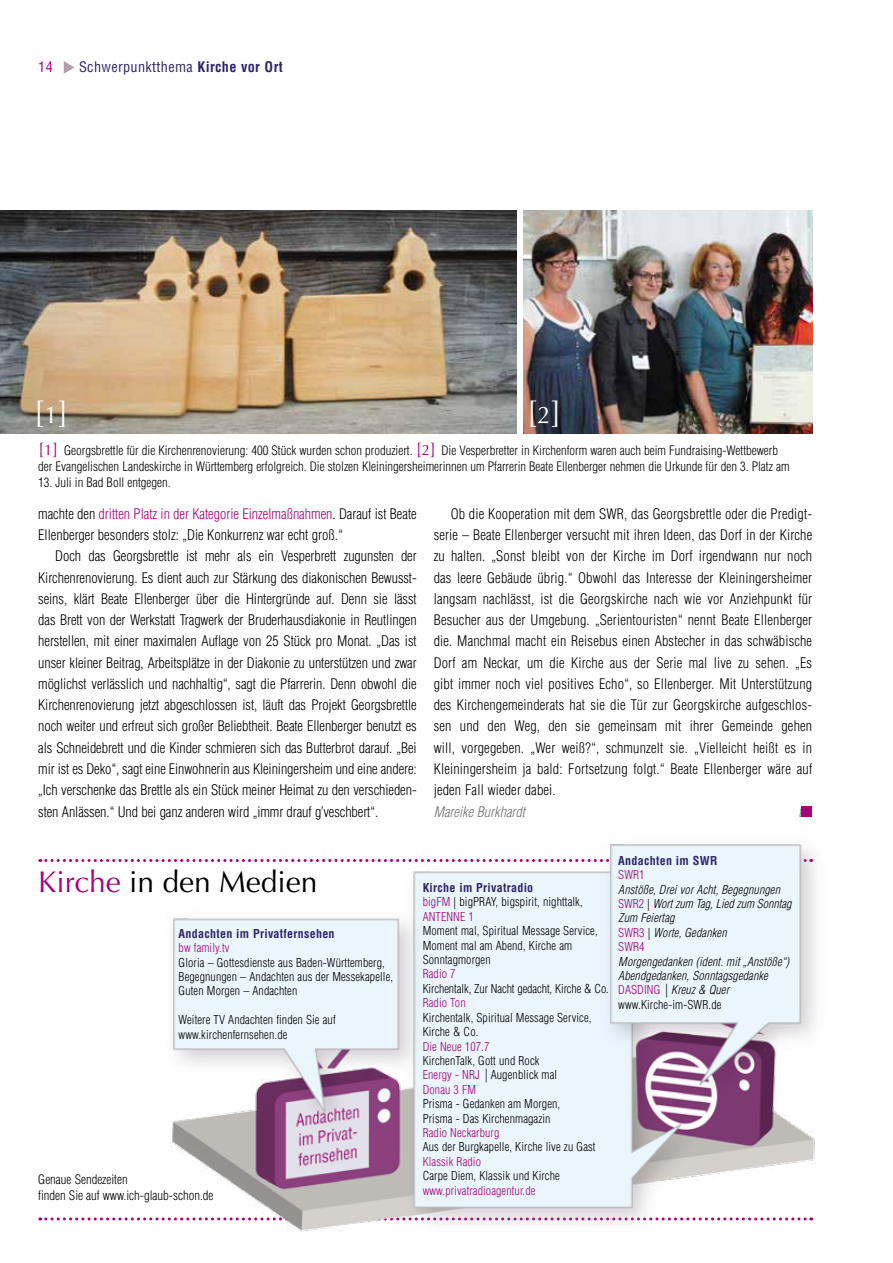
<style>
.page{position:relative;width:893px;height:1263px;background:#fff}
.page>*{position:absolute;margin:0;border:0;box-sizing:border-box;transform-origin:0 0}
.t1{font:33px "Optima";color:#fff}
.t2{font:30px "Optima";color:#000}
.t3{font:300 condensed 14.25px/21.3px "Helvetica LT Std";color:#000;text-align:justify}
.t4{font:condensed 14.25px "Helvetica LT Std";letter-spacing:.025em;color:#2e246b}
.t5{font:italic 300 condensed 14.25px "Helvetica LT Std";color:#707172}
.t6{font:condensed 14.25px "Helvetica LT Std";color:#a5027d}
.t7{font:300 condensed 12.75px/15.8px "Helvetica LT Std";color:#000}
.t8{font:300 condensed 12px/14.4px "Helvetica LT Std";letter-spacing:.01em;color:#000}
.t9{font:italic 300 condensed 12px/14.4px "Helvetica LT Std";letter-spacing:.01em;color:#000}
.t10{font:300 condensed 12px "Helvetica LT Std";letter-spacing:.01em;color:#a5027d}
.t11{font:700 condensed 12px "Helvetica LT Std";letter-spacing:.025em;color:#2e246b}
.s1{font-weight:700}
.s2{font-size:24px}
.s3{font-family:"Optima";font-weight:400;font-stretch:normal;font-size:18px;color:#a5027d}
.s4{font-family:"Optima";font-weight:400;font-stretch:normal;font-size:15px;color:#a5027d}
.s5{color:#a5027d}
.s6{font-weight:700;color:#2e246b}
.s7{font-style:italic}
.s8{font-style:normal;color:#a5027d}
.s9{font-style:normal}
</style>
<div class="page">
<svg style="left:64px;top:61px;width:10px;height:13px"></svg>
<svg style="left:40px;top:1217px;width:118px;height:3px"></svg>
<img style="left:0;top:210px;width:517px;height:224px">
<div style="left:801px;top:806px;width:11px;height:10px;background:#a5027d"></div>
<img style="left:523px;top:210px;width:289px;height:224px">
<svg style="left:40px;top:859px;width:118px;height:3px"></svg>
<img style="left:158px;top:843px;width:657px;height:389px">
<p class="t6" style="left:38px;top:58px;width:16px">14</p>
<p class="t4" style="left:79px;top:58px;width:205px">Schwerpunktthema <span class="s1">Kirche vor Ort</span></p>
<h1 class="t1" style="left:33px;top:392px;width:37px">[<span class="s2">1</span>]</h1>
<h1 class="t1" style="left:527px;top:392px;width:37px">[<span class="s2">2</span>]</h1>
<p class="t7" style="left:38px;top:443px;width:753px"><span class="s3">[</span><span class="s4">1</span><span class="s3">]</span> Georgsbrettle für die Kirchenrenovierung: 400 Stück wurden schon produziert. <span class="s3">[</span><span class="s4">2</span><span class="s3">]</span> Die Vesperbretter in Kirchenform waren auch beim Fundraising-Wettbewerb der Evangelischen Landeskirche in Württemberg erfolgreich. Die stolzen Kleiningersheimerinnen um Pfarrerin Beate Ellenberger nehmen die Urkunde für den 3. Platz am</p>
<p class="t7" style="left:38px;top:474px;width:134px">13. Juli in Bad Boll entgegen.</p>
<p class="t3" style="left:38px;top:503px;width:380px">machte den <span class="s5">dritten Platz in der Kategorie Einzelmaßnahmen</span>. Darauf ist Beate<br>Ellenberger besonders stolz: „Die Konkurrenz war echt groß.“</p>
<p class="t3" style="left:38px;top:545px;width:380px;text-indent:17px">Doch das Georgsbrettle ist mehr als ein Vesperbrett zugunsten der Kirchenrenovierung. Es dient auch zur Stärkung des diakonischen Bewusst&shy;seins, klärt Beate Ellenberger über die Hintergründe auf. Denn sie lässt das Brett von der Werkstatt Tragwerk der Bruderhausdiakonie in Reutlingen herstellen, mit einer maximalen Auflage von 25 Stück pro Monat. „Das ist unser kleiner Beitrag, Arbeitsplätze in der Diakonie zu unterstützen und zwar möglichst verlässlich und nachhaltig“, sagt die Pfarrerin. Denn obwohl die Kirchenrenovierung jetzt abgeschlossen ist, läuft das Projekt Georgsbrettle noch weiter und erfreut sich großer Beliebtheit. Beate Ellenberger benutzt es als Schneidebrett und die Kinder schmieren sich das Butterbrot darauf. „Bei mir ist es Deko“, sagt eine Einwohnerin aus Kleiningersheim und eine andere: „Ich verschenke das Brettle als ein Stück meiner Heimat zu den verschieden&shy;sten Anlässen.“ Und bei ganz anderen wird „immr drauf g’veschbert“.</p>
<p class="t3" style="left:434px;top:503px;width:380px;text-indent:17px">Ob die Kooperation mit dem SWR, das Georgsbrettle oder die Predigt&shy;serie – Beate Ellenberger versucht mit ihren Ideen, das Dorf in der Kirche zu halten. „Sonst bleibt von der Kirche im Dorf irgendwann nur noch das leere Gebäude übrig.“ Obwohl das Interesse der Kleiningersheimer langsam nachlässt, ist die Georgskirche nach wie vor Anziehpunkt für Besucher aus der Umgebung. „Serientouristen“ nennt Beate Ellenberger die. Manchmal macht ein Reisebus einen Abstecher in das schwäbische Dorf am Neckar, um die Kirche aus der Serie mal live zu sehen. „Es gibt immer noch viel positives Echo“, so Ellenberger. Mit Unterstützung des Kirchengemeinderats hat sie die Tür zur Georgskirche aufgeschlos&shy;sen und den Weg, den sie gemeinsam mit ihrer Gemeinde gehen will, vorgegeben. „Wer weiß?“, schmunzelt sie. „Vielleicht heißt es in Kleiningersheim ja bald: Fortsetzung folgt.“ Beate Ellenberger wäre auf jeden Fall wieder dabei.</p>
<p class="t5" style="left:434px;top:802px;width:93px">Mareike Burkhardt</p>
<p class="t5" style="left:798px;top:802px;width:5px">t</p>
<h2 class="t2" style="left:38px;top:864px;width:281px"><span class="s5">Kirche</span> in den Medien</h2>
<p class="t11" style="left:179px;top:926px;width:158px">Andachten im Privatfernsehen</p>
<p class="t10" style="left:179px;top:940px;width:52px">bw family.tv</p>
<p class="t8" style="left:179px;top:955px;width:216px">Gloria – Gottesdienste aus Baden-Württemberg,<br>Begegnungen – Andachten aus der Messekapelle,<br>Guten Morgen – Andachten</p>
<p class="t8" style="left:179px;top:1012px;width:159px">Weitere TV Andachten finden Sie auf www.kirchenfernsehen.de</p>
<p class="t7" style="left:38px;top:1171px;width:177px">Genaue Sendezeiten<br>finden Sie auf www.ich-glaub-schon.de</p>
<p class="t8" style="left:423px;top:880px;width:162px"><span class="s6">Kirche im Privatradio<br></span><span class="s5">bigFM</span> | bigPRAY, bigspirit, nighttalk,<br><span class="s5">ANTENNE 1</span></p>
<p class="t8" style="left:423px;top:924px;width:177px">Moment mal, Spiritual Message Service,<br>Moment mal am Abend, Kirche am<br>Sonntagmorgen</p>
<p class="t10" style="left:423px;top:967px;width:34px">Radio 7</p>
<p class="t8" style="left:423px;top:981px;width:188px">Kirchentalk, Zur Nacht gedacht, Kirche &amp; Co.</p>
<p class="t10" style="left:423px;top:995px;width:44px">Radio Ton</p>
<p class="t8" style="left:423px;top:1010px;width:170px">Kirchentalk, Spiritual Message Service,<br>Kirche &amp; Co.</p>
<p class="t10" style="left:423px;top:1039px;width:68px">Die Neue 107.7</p>
<p class="t8" style="left:423px;top:1053px;width:136px">KirchenTalk, Gott und Rock<br><span class="s5">Energy - NRJ</span> <span class="s7">|</span> Augenblick mal<br><span class="s5">Donau 3 FM</span></p>
<p class="t8" style="left:423px;top:1096px;width:139px">Prisma - Gedanken am Morgen,<br>Prisma - Das Kirchenmagazin</p>
<p class="t10" style="left:423px;top:1125px;width:78px">Radio Neckarburg</p>
<p class="t8" style="left:423px;top:1140px;width:174px">Aus der Burgkapelle, Kirche live zu Gast</p>
<p class="t10" style="left:423px;top:1154px;width:60px">Klassik Radio</p>
<p class="t8" style="left:423px;top:1168px;width:139px">Carpe Diem, Klassik und Kirche</p>
<p class="t10" style="left:423px;top:1183px;width:114px">www.privatradioagentur.de</p>
<p class="t11" style="left:618px;top:853px;width:101px">Andachten im SWR</p>
<p class="t10" style="left:618px;top:867px;width:28px">SWR1</p>
<p class="t9" style="left:618px;top:882px;width:175px">Anstöße, Drei vor Acht, Begegnungen<br><span class="s8">SWR2</span> <span class="s9">|</span> Wort zum Tag, Lied zum Sonntag<br>Zum Feiertag<br><span class="s8">SWR3</span> <span class="s9">|</span> Worte, Gedanken<br><span class="s8">SWR4</span></p>
<p class="t9" style="left:618px;top:954px;width:173px">Morgengedanken (ident. mit „Anstöße“)<br>Abendgedanken, Sonntagsgedanke<br><span class="s8">DASDING</span> | Kreuz &amp; Quer <span class="s9">www.Kirche-im-SWR.de</span></p>
</div>
